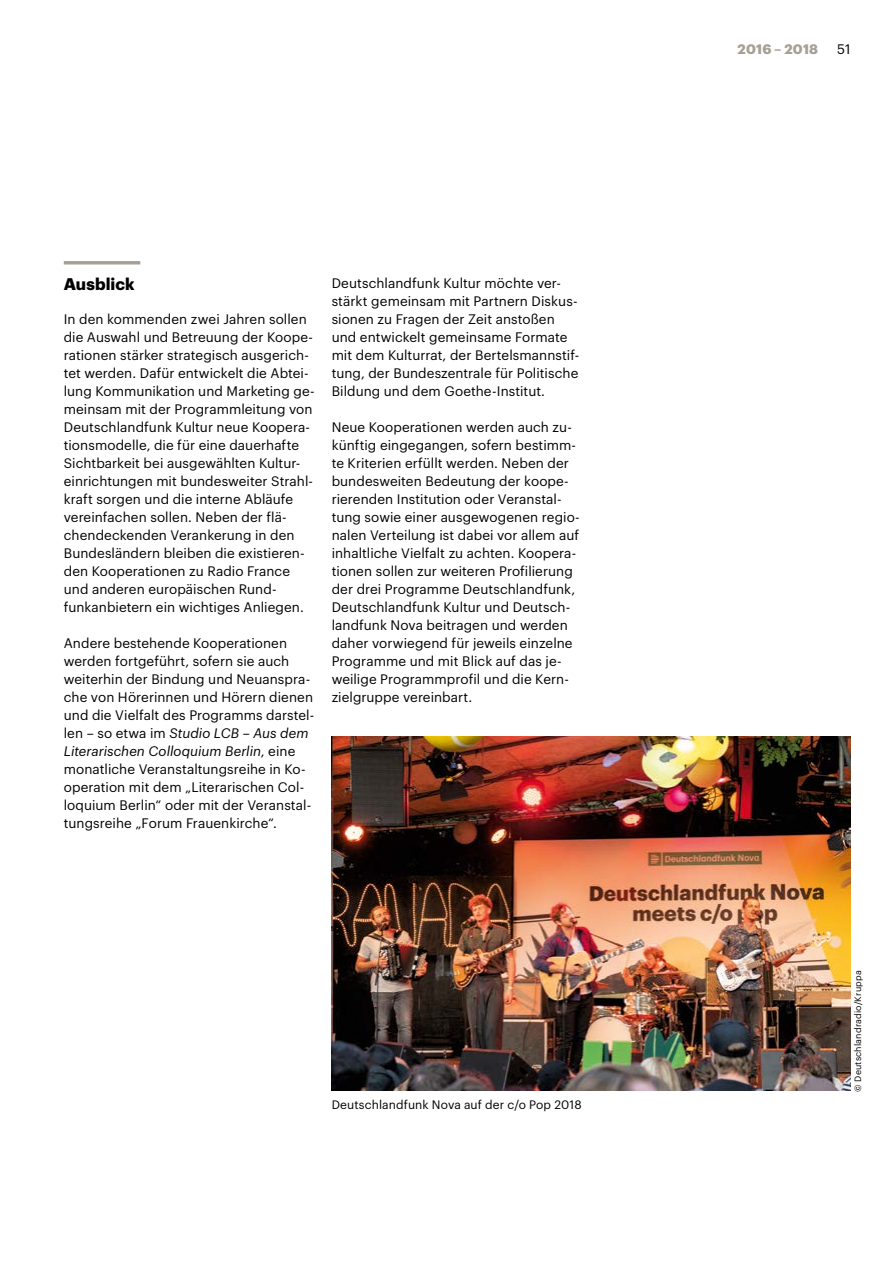
<style>
.page{position:relative;width:893px;height:1263px;background:#fff}
.page>*{position:absolute;margin:0;border:0;box-sizing:border-box;transform-origin:0 0}
.Headline_2{font:700 16.5px "Graphik";letter-spacing:.005em;color:#000}
.Fließtext{font:13.5px/18px "Graphik";letter-spacing:.005em;color:#000}
.t1{font:700 13.5px "Graphik";letter-spacing:.015em;color:#a6a095}
.Impressum{font:12px "Graphik";letter-spacing:.01em;color:#000}
.Fußnote{font:9px "Graphik";letter-spacing:.02em;color:#000}
.s1{font-style:italic}
</style>
<div class="page">
<hr style="left:64px;top:261px;width:76px;height:3px;background:#a6a095">
<img style="left:332px;top:737px;width:518px;height:354px">
<p class="Headline_2" style="left:64px;top:271px;width:72px">Ausblick</p>
<p class="Fließtext" style="left:64px;top:309px;width:252px">In den kommenden zwei Jahren sollen die Auswahl und Betreuung der Koope&shy;rationen stärker strategisch ausgerich&shy;tet werden. Dafür entwickelt die Abtei&shy;lung Kommunikation und Marketing ge&shy;meinsam mit der Programmleitung von Deutschlandfunk Kultur neue Koopera&shy;tionsmodelle, die für eine dauerhafte Sichtbarkeit bei ausgewählten Kultur&shy;einrichtungen mit bundesweiter Strahl&shy;kraft sorgen und die interne Abläufe vereinfachen sollen. Neben der flä&shy;chendeckenden Verankerung in den Bundesländern bleiben die existieren&shy;den Kooperationen zu Radio France und anderen europäischen Rund&shy;funkanbietern ein wichtiges Anliegen.</p>
<p class="Fließtext" style="left:64px;top:633px;width:252px">Andere bestehende Kooperationen werden fortgeführt, sofern sie auch weiterhin der Bindung und Neuanspra&shy;che von Hörerinnen und Hörern dienen und die Vielfalt des Programms darstel&shy;len – so etwa im <span class="s1">Studio LCB – Aus dem Literarischen Colloquium Berlin</span>, eine monatliche Veranstaltungsreihe in Ko&shy;operation mit dem „Literarischen Col&shy;loquium Berlin“ oder mit der Veranstal&shy;tungsreihe „Forum Frauenkirche“.</p>
<p class="Fließtext" style="left:332px;top:273px;width:249px">Deutschlandfunk Kultur möchte ver&shy;stärkt gemeinsam mit Partnern Diskus&shy;sionen zu Fragen der Zeit anstoßen und entwickelt gemeinsame Formate mit dem Kulturrat, der Bertelsmannstif&shy;tung, der Bundeszentrale für Politische Bildung und dem Goethe-Institut.</p>
<p class="Fließtext" style="left:332px;top:417px;width:250px">Neue Kooperationen werden auch zu&shy;künftig eingegangen, sofern bestimm&shy;te Kriterien erfüllt werden. Neben der bundesweiten Bedeutung der koope&shy;rierenden Institution oder Veranstal&shy;tung sowie einer ausgewogenen regio&shy;nalen Verteilung ist dabei vor allem auf inhaltliche Vielfalt zu achten. Koopera&shy;tionen sollen zur weiteren Profilierung der drei Programme Deutschlandfunk, Deutschlandfunk Kultur und Deutsch&shy;landfunk Nova beitragen und werden daher vorwiegend für jeweils einzelne Programme und mit Blick auf das je&shy;weilige Programmprofil und die Kern&shy;zielgruppe vereinbart.</p>
<p class="Impressum" style="left:332px;top:1096px;width:251px">Deutschlandfunk Nova auf der c/o Pop 2018</p>
<p class="t1" style="left:737px;top:38px;width:82px">2016 – 2018</p>
<p class="Fließtext" style="left:837px;top:39px;width:15px">51</p>
<p class="Fußnote" style="left:851px;top:1092px;width:123px;rotate:-90deg">© Deutschlandradio/Kruppa</p>
</div>
